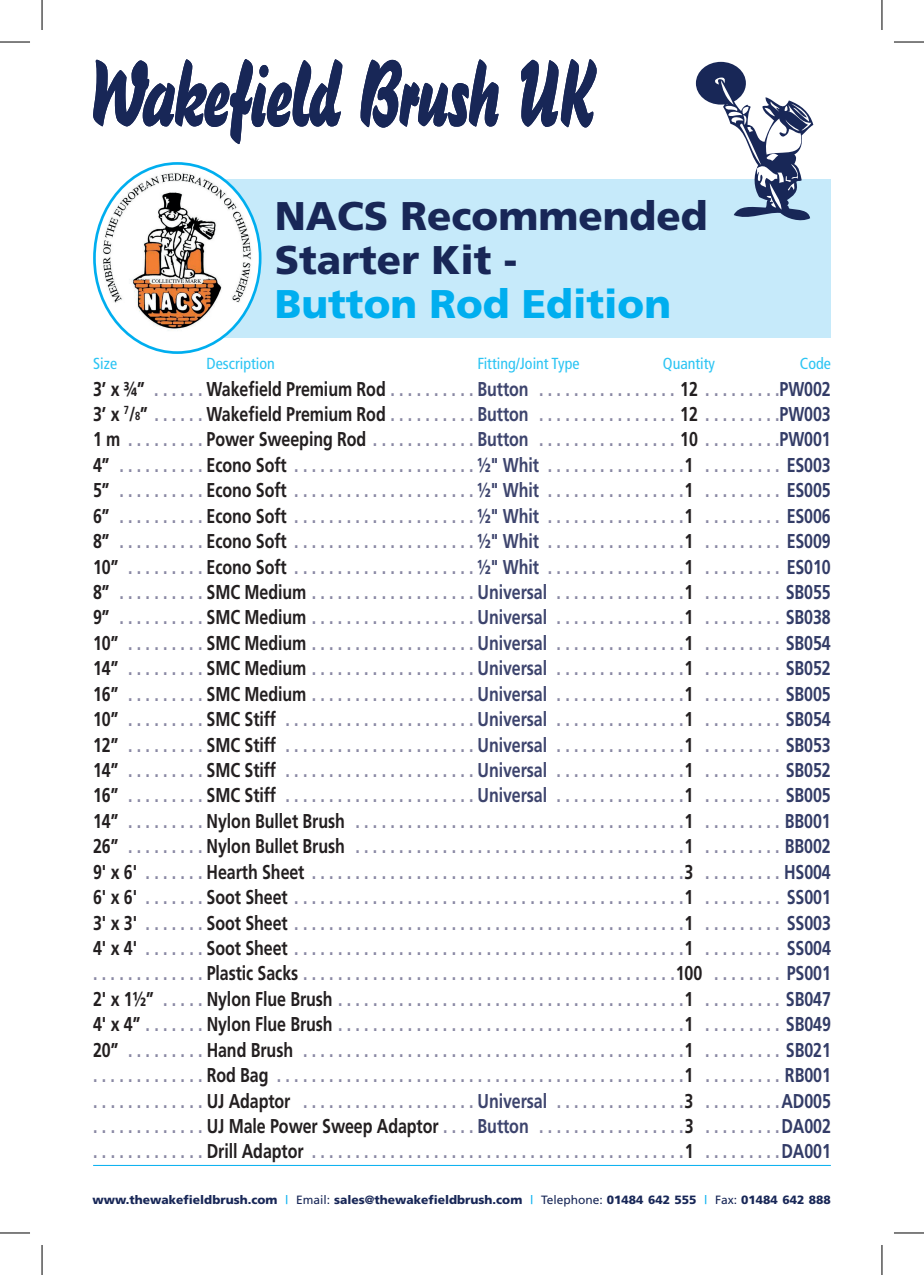
<style>
.page{position:relative;width:924px;height:1275px;background:#fff}
.page>*{position:absolute;margin:0;border:0;box-sizing:border-box;transform-origin:0 0}
.t1{font:900 40px/44px "Frutiger";color:#182757}
.t2{font:900 40px "Frutiger";color:#00aeef}
.t3{font:700 20px/25.4px "Frutiger";letter-spacing:-.005em;color:#8a89a4;text-align:justify;scale:.8 1}
.t4{font:condensed 16px "Frutiger";color:#2bc4f3}
.t5{font:900 12px "Frutiger";color:#182757}
.s1{color:#231f20}
.s2{color:#3d446d}
.s3{color:#333c67}
.s4{font-size:11.6px;color:#231f20}
.s5{font-weight:400;color:#00aeef}
.s6{font-weight:400}
</style>
<div class="page">
<div style="left:212px;top:179px;width:618px;height:158px;background:#c6eafa"></div>
<svg style="left:93px;top:59px;width:249px;height:85px"></svg>
<svg style="left:360px;top:59px;width:138px;height:69px"></svg>
<svg style="left:521px;top:59px;width:75px;height:68px"></svg>
<svg style="left:695px;top:62px;width:118px;height:159px"></svg>
<svg style="left:94px;top:163px;width:166px;height:189px"></svg>
<img style="left:101px;top:170px;width:153px;height:171px">
<hr style="left:93px;top:1165px;width:737px;height:1px;background:#00aeef">
<hr style="left:0;top:42px;width:30px;height:1px;background:#000">
<hr style="left:893px;top:42px;width:30px;height:1px;background:#000">
<hr style="left:0;top:1232px;width:30px;height:1px;background:#000">
<hr style="left:893px;top:1232px;width:30px;height:1px;background:#000">
<hr style="left:42px;top:0;width:1px;height:30px;background:#000">
<hr style="left:42px;top:1245px;width:1px;height:30px;background:#000">
<hr style="left:881px;top:0;width:1px;height:30px;background:#000">
<hr style="left:881px;top:1245px;width:1px;height:30px;background:#000">
<h1 class="t1" style="left:274px;top:193px;width:434px">NACS Recommended<br>Starter Kit -</h1>
<h1 class="t2" style="left:274px;top:279px;width:397px">Button Rod Edition</h1>
<p class="t4" style="left:93px;top:354px;width:25px">Size</p>
<p class="t4" style="left:206px;top:354px;width:70px">Description</p>
<p class="t4" style="left:477px;top:354px;width:103px">Fitting/Joint Type</p>
<p class="t4" style="left:662px;top:354px;width:54px">Quantity</p>
<p class="t4" style="left:799px;top:354px;width:33px">Code</p>
<p class="t3" style="left:93px;top:376px;width:923px"><span class="s1">3’ x ¾”</span> . . . . . . <span class="s1">Wakefield Premium Rod</span> . . . . . . . . . <span class="s2">Button</span> . . . . . . . . . . . . . . . . <span class="s1">12</span> . . . . . . . . <span class="s3">PW002<br></span><span class="s1">3’ x</span> <sup>7</sup><span class="s1">/</span><span class="s4">8</span><span class="s1">”</span> . . . . . . <span class="s1">Wakefield Premium Rod</span> . . . . . . . . . <span class="s2">Button</span> . . . . . . . . . . . . . . . . <span class="s1">12</span> . . . . . . . . <span class="s3">PW003<br></span><span class="s1">1 m</span> . . . . . . . . . <span class="s1">Power Sweeping Rod</span> . . . . . . . . . . . <span class="s2">Button</span> . . . . . . . . . . . . . . . . <span class="s1">10</span> . . . . . . . . <span class="s3">PW001<br></span><span class="s1">4”</span> . . . . . . . . . . <span class="s1">Econo Soft</span> . . . . . . . . . . . . . . . . . . . . <span class="s2">½" Whit</span> . . . . . . . . . . . . . . . <span class="s1">1</span> . . . . . . . . . <span class="s3">ES003<br></span><span class="s1">5”</span> . . . . . . . . . . <span class="s1">Econo Soft</span> . . . . . . . . . . . . . . . . . . . . <span class="s2">½" Whit</span> . . . . . . . . . . . . . . . <span class="s1">1</span> . . . . . . . . . <span class="s3">ES005<br></span><span class="s1">6”</span> . . . . . . . . . . <span class="s1">Econo Soft</span> . . . . . . . . . . . . . . . . . . . . <span class="s2">½" Whit</span> . . . . . . . . . . . . . . . <span class="s1">1</span> . . . . . . . . . <span class="s3">ES006<br></span><span class="s1">8”</span> . . . . . . . . . . <span class="s1">Econo Soft</span> . . . . . . . . . . . . . . . . . . . . <span class="s2">½" Whit</span> . . . . . . . . . . . . . . . <span class="s1">1</span> . . . . . . . . . <span class="s3">ES009<br></span><span class="s1">10”</span> . . . . . . . . . <span class="s1">Econo Soft</span> . . . . . . . . . . . . . . . . . . . . <span class="s2">½" Whit</span> . . . . . . . . . . . . . . . <span class="s1">1</span> . . . . . . . . . <span class="s3">ES010<br></span><span class="s1">8”</span> . . . . . . . . . . <span class="s1">SMC Medium</span> . . . . . . . . . . . . . . . . . . <span class="s2">Universal</span> . . . . . . . . . . . . . . <span class="s1">1</span> . . . . . . . . . <span class="s3">SB055<br></span><span class="s1">9”</span> . . . . . . . . . . <span class="s1">SMC Medium</span> . . . . . . . . . . . . . . . . . . <span class="s2">Universal</span> . . . . . . . . . . . . . . <span class="s1">1</span> . . . . . . . . . <span class="s3">SB038<br></span><span class="s1">10”</span> . . . . . . . . . <span class="s1">SMC Medium</span> . . . . . . . . . . . . . . . . . . <span class="s2">Universal</span> . . . . . . . . . . . . . . <span class="s1">1</span> . . . . . . . . . <span class="s3">SB054<br></span><span class="s1">14”</span> . . . . . . . . . <span class="s1">SMC Medium</span> . . . . . . . . . . . . . . . . . . <span class="s2">Universal</span> . . . . . . . . . . . . . . <span class="s1">1</span> . . . . . . . . . <span class="s3">SB052<br></span><span class="s1">16”</span> . . . . . . . . . <span class="s1">SMC Medium</span> . . . . . . . . . . . . . . . . . . <span class="s2">Universal</span> . . . . . . . . . . . . . . <span class="s1">1</span> . . . . . . . . . <span class="s3">SB005<br></span><span class="s1">10”</span> . . . . . . . . . <span class="s1">SMC Stiff</span> . . . . . . . . . . . . . . . . . . . . . <span class="s2">Universal</span> . . . . . . . . . . . . . . <span class="s1">1</span> . . . . . . . . . <span class="s3">SB054<br></span><span class="s1">12”</span> . . . . . . . . . <span class="s1">SMC Stiff</span> . . . . . . . . . . . . . . . . . . . . . <span class="s2">Universal</span> . . . . . . . . . . . . . . <span class="s1">1</span> . . . . . . . . . <span class="s3">SB053<br></span><span class="s1">14”</span> . . . . . . . . . <span class="s1">SMC Stiff</span> . . . . . . . . . . . . . . . . . . . . . <span class="s2">Universal</span> . . . . . . . . . . . . . . <span class="s1">1</span> . . . . . . . . . <span class="s3">SB052<br></span><span class="s1">16”</span> . . . . . . . . . <span class="s1">SMC Stiff</span> . . . . . . . . . . . . . . . . . . . . . <span class="s2">Universal</span> . . . . . . . . . . . . . . <span class="s1">1</span> . . . . . . . . . <span class="s3">SB005<br></span><span class="s1">14”</span> . . . . . . . . . <span class="s1">Nylon Bullet Brush</span> . . . . . . . . . . . . . . . . . . . . . . . . . . . . . . . . . . . . . <span class="s1">1</span> . . . . . . . . . <span class="s3">BB001<br></span><span class="s1">26”</span> . . . . . . . . . <span class="s1">Nylon Bullet Brush</span> . . . . . . . . . . . . . . . . . . . . . . . . . . . . . . . . . . . . . <span class="s1">1</span> . . . . . . . . . <span class="s3">BB002<br></span><span class="s1">9' x 6'</span> . . . . . . . <span class="s1">Hearth Sheet</span> . . . . . . . . . . . . . . . . . . . . . . . . . . . . . . . . . . . . . . . . . . <span class="s1">3</span> . . . . . . . . . <span class="s3">HS004<br></span><span class="s1">6' x 6'</span> . . . . . . . <span class="s1">Soot Sheet</span> . . . . . . . . . . . . . . . . . . . . . . . . . . . . . . . . . . . . . . . . . . . . <span class="s1">1</span> . . . . . . . . . <span class="s3">SS001<br></span><span class="s1">3' x 3'</span> . . . . . . . <span class="s1">Soot Sheet</span> . . . . . . . . . . . . . . . . . . . . . . . . . . . . . . . . . . . . . . . . . . . <span class="s1">1</span> . . . . . . . . . <span class="s3">SS003<br></span><span class="s1">4' x 4'</span> . . . . . . . <span class="s1">Soot Sheet</span> . . . . . . . . . . . . . . . . . . . . . . . . . . . . . . . . . . . . . . . . . . . . <span class="s1">1</span> . . . . . . . . . <span class="s3">SS004 </span>. . . . . . . . . . . . . <span class="s1">Plastic Sacks</span> . . . . . . . . . . . . . . . . . . . . . . . . . . . . . . . . . . . . . . . . . . <span class="s1">100</span> . . . . . . . . <span class="s3">PS001<br></span><span class="s1">2' x 1½”</span> . . . . . <span class="s1">Nylon Flue Brush</span> . . . . . . . . . . . . . . . . . . . . . . . . . . . . . . . . . . . . . . . <span class="s1">1</span> . . . . . . . . . <span class="s3">SB047<br></span><span class="s1">4' x 4”</span> . . . . . . . <span class="s1">Nylon Flue Brush</span> . . . . . . . . . . . . . . . . . . . . . . . . . . . . . . . . . . . . . . <span class="s1">1</span> . . . . . . . . . <span class="s3">SB049<br></span><span class="s1">20”</span> . . . . . . . . . <span class="s1">Hand Brush</span> . . . . . . . . . . . . . . . . . . . . . . . . . . . . . . . . . . . . . . . . . . . <span class="s1">1</span> . . . . . . . . . <span class="s3">SB021 </span>.............<span class="s1">Rod Bag</span> . . . . . . . . . . . . . . . . . . . . . . . . . . . . . . . . . . . . . . . . . . . . . . <span class="s1">1</span> . . . . . . . . .<span class="s3">RB001 </span>. . . . . . . . . . . . . <span class="s1">UJ Adaptor</span> . . . . . . . . . . . . . . . . . . . <span class="s2">Universal</span> . . . . . . . . . . . . . . <span class="s1">3</span> . . . . . . . . <span class="s3">AD005 </span>. . . . . . . . . . . . . <span class="s1">UJ Male Power Sweep Adaptor</span> . . . <span class="s2">Button</span> . . . . . . . . . . . . . . . . <span class="s1">3</span> . . . . . . . . <span class="s3">DA002 </span>. . . . . . . . . . . . . <span class="s1">Drill Adaptor</span> . . . . . . . . . . . . . . . . . . . . . . . . . . . . . . . . . . . . . . . . . . <span class="s1">1</span> . . . . . . . . <span class="s3">DA001</span></p>
<p class="t5" style="left:92px;top:1192px;width:739px">www.thewakefieldbrush.com <span class="s5">|</span> <span class="s6">Email:</span> sales@thewakefieldbrush.com <span class="s5">|</span> <span class="s6">Telephone:</span> 01484 642 555 <span class="s5">|</span> <span class="s6">Fax:</span> 01484 642 888</p>
</div>
